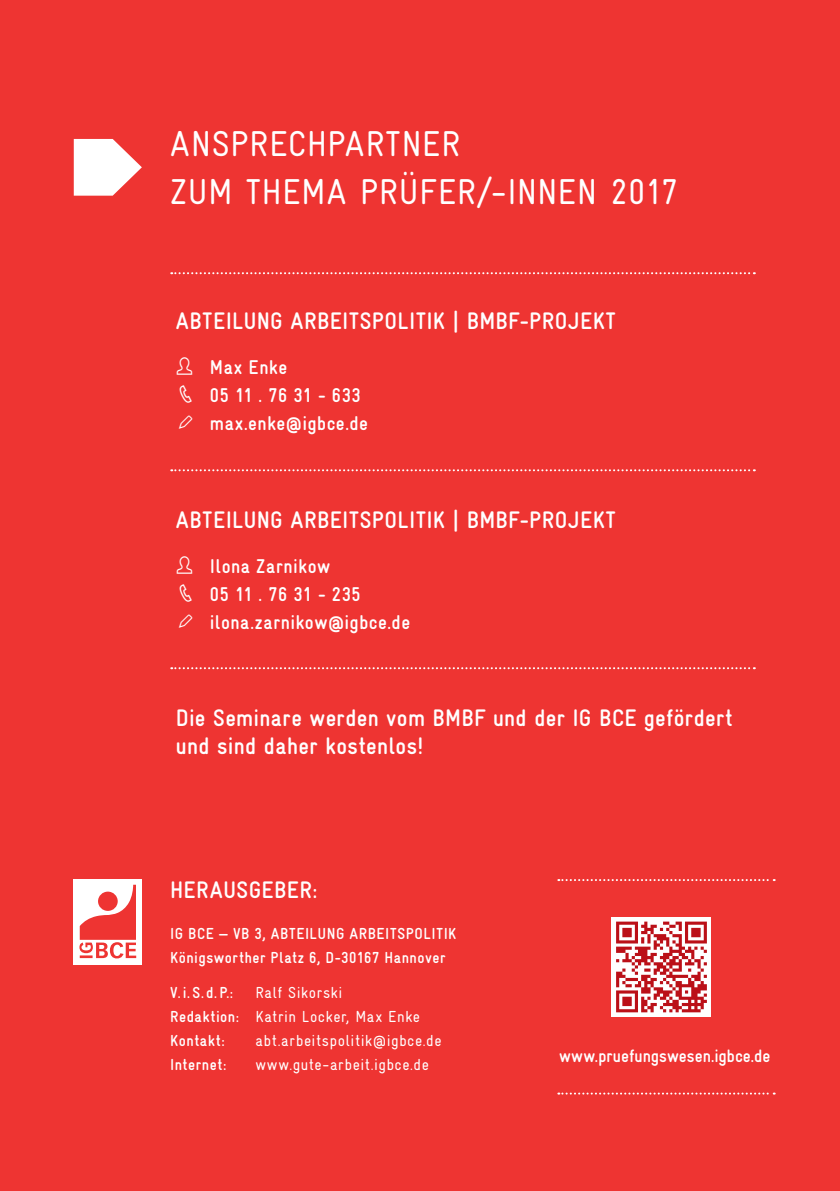
<style>
.page{position:relative;width:840px;height:1191px;background:#fff}
.page>*{position:absolute;margin:0;border:0;box-sizing:border-box;transform-origin:0 0}
.t1{font:condensed 36px/48px "Gravur";letter-spacing:.015em;color:#fff}
.t2{font:700 condensed 24px/28px "Gravur";letter-spacing:.015em;color:#fff}
.t3{font:700 condensed 20px/28px "Gravur";letter-spacing:.02em;color:#fff}
.t4{font:700 condensed 18px "Gravur";color:#fff}
.t5{font:condensed 16px/24px "Gravur";letter-spacing:.03em;color:#fff}
.t6{font:700 condensed 16px/24px "Gravur";letter-spacing:.03em;color:#fff}
.s1{font-family:"essential";font-weight:400;font-stretch:normal}
.s2{font-weight:700}
</style>
<div class="page">
<div style="left:0;top:0;width:839px;height:1191px;background:#ee3432"></div>
<div style="left:74px;top:879px;width:68px;height:85px;background:#fff"></div>
<svg style="left:79px;top:884px;width:57px;height:74px"></svg>
<svg style="left:74px;top:139px;width:68px;height:57px"></svg>
<svg style="left:171px;top:469px;width:583px;height:2px"></svg>
<svg style="left:171px;top:272px;width:583px;height:2px"></svg>
<svg style="left:171px;top:667px;width:583px;height:2px"></svg>
<svg style="left:558px;top:879px;width:216px;height:2px"></svg>
<svg style="left:558px;top:1092px;width:216px;height:2px"></svg>
<div style="left:611px;top:917px;width:99px;height:99px;background:#fff"></div>
<svg style="left:616px;top:921px;width:90px;height:91px"></svg>
<h1 class="t1" style="left:170px;top:119px;width:509px">ANSPRECHPARTNER<br>ZUM THEMA PRÜFER/-INNEN 2017</h1>
<p class="t2" style="left:176px;top:307px;width:441px">ABTEILUNG ARBEITSPOLITIK | BMBF-PROJEKT</p>
<p class="t3" style="left:176px;top:353px;width:193px"><span class="s1">S</span> Max Enke<br><span class="s1">R</span> 05 11 . 76 31 - 633<br><span class="s1">P</span> max.enke@igbce.de</p>
<p class="t2" style="left:176px;top:505px;width:441px">ABTEILUNG ARBEITSPOLITIK | BMBF-PROJEKT</p>
<p class="t3" style="left:176px;top:552px;width:235px"><span class="s1">S</span> Ilona Zarnikow<br><span class="s1">R</span> 05 11 . 76 31 - 235<br><span class="s1">P</span> ilona.zarnikow@igbce.de</p>
<p class="t2" style="left:176px;top:704px;width:558px">Die Seminare werden vom BMBF und der IG BCE gefördert und sind daher kostenlos!</p>
<p class="t2" style="left:170px;top:875px;width:149px">HERAUSGEBER:</p>
<p class="t6" style="left:170px;top:921px;width:287px">IG BCE — VB 3, ABTEILUNG ARBEITSPOLITIK<br>Königsworther Platz 6, D-30167 Hannover</p>
<p class="t6" style="left:170px;top:980px;width:65px">V.i.S.d.P.:</p>
<p class="t5" style="left:170px;top:980px;width:251px;text-indent:85px">Ralf Sikorski<br><span class="s2">Redaktion:</span> Katrin Locker, Max Enke<br><span class="s2">Kontakt:</span></p>
<p class="t5" style="left:255px;top:1028px;width:187px">abt.arbeitspolitik@igbce.de</p>
<p class="t6" style="left:170px;top:1052px;width:58px">Internet:</p>
<p class="t5" style="left:255px;top:1052px;width:175px">www.gute-arbeit.igbce.de</p>
<p class="t4" style="left:558px;top:1045px;width:213px">www.pruefungswesen.igbce.de</p>
</div>
